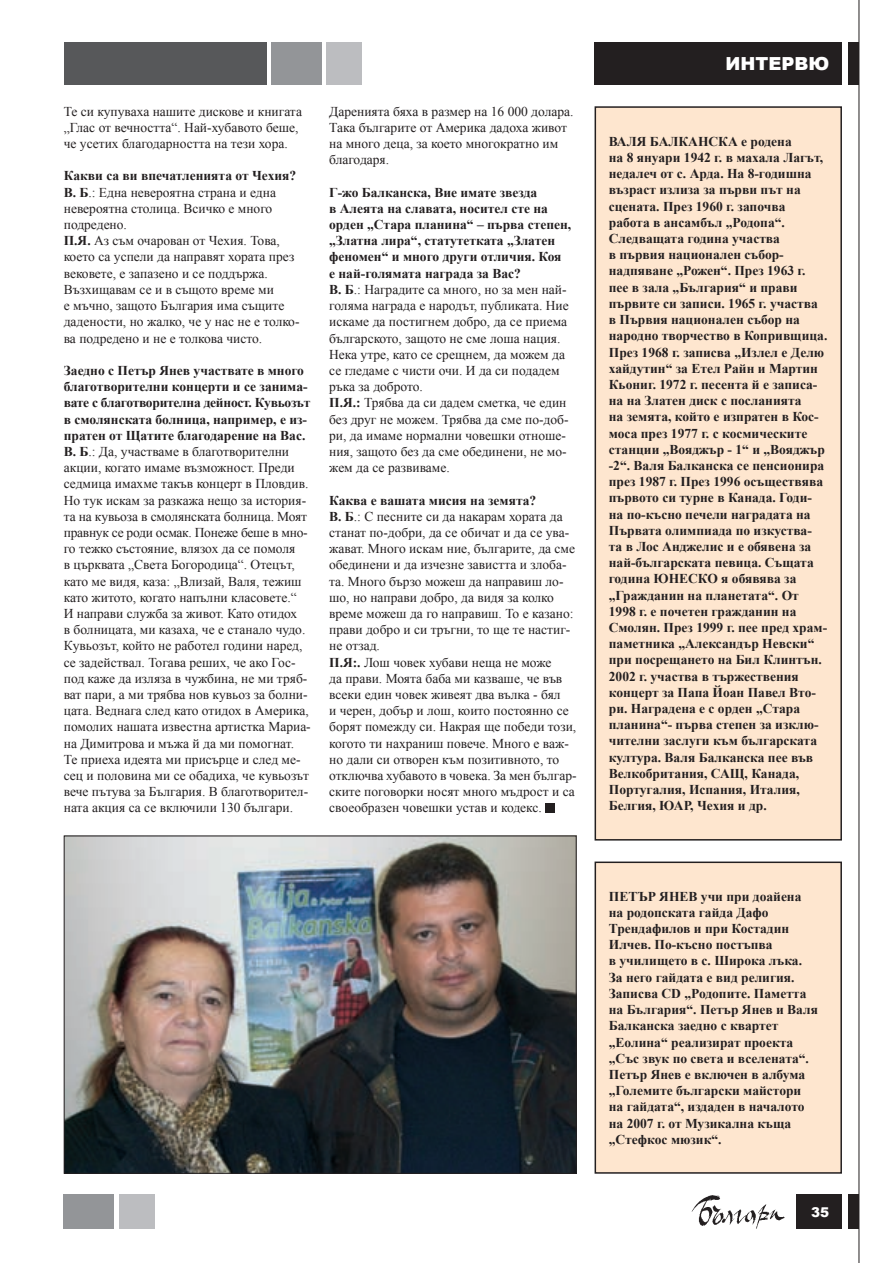
<style>
.page{position:relative;width:893px;height:1263px;background:#fff}
.page>*{position:absolute;margin:0;border:0;box-sizing:border-box;transform-origin:0 0}
.t1{font:900 18px "Arial";color:#fff}
.t2{font:13.5px/16.2px "Times New Roman";color:#231f20}
.t3{font:700 13.5px/16.2px "Times New Roman";color:#231f20}
.t4{font:900 13.5px "Arial";color:#fff}
.s1{font-weight:700}
</style>
<div class="page">
<hr style="left:859px;top:0;width:1px;height:1263px;background:#231f20">
<div style="left:848px;top:43px;width:11px;height:42px;background:#231f20"></div>
<div style="left:595px;top:43px;width:247px;height:42px;background:#231f20"></div>
<div style="left:64px;top:43px;width:202px;height:42px;background:#57585a"></div>
<div style="left:271px;top:43px;width:51px;height:42px;background:#939598"></div>
<div style="left:327px;top:43px;width:35px;height:42px;background:#bcbdc0"></div>
<div style="left:64px;top:1195px;width:50px;height:34px;background:#939598"></div>
<div style="left:119px;top:1195px;width:35px;height:34px;background:#bcbdc0"></div>
<div style="left:848px;top:1195px;width:11px;height:34px;background:#231f20"></div>
<img style="left:691px;top:1195px;width:94px;height:34px">
<div style="left:796px;top:1195px;width:46px;height:34px;background:#231f20"></div>
<div style="left:545px;top:803px;width:10px;height:9px;background:#231f20"></div>
<div style="left:595px;top:107px;width:246px;height:733px;background:#fee6cf"></div>
<div style="left:595px;top:106px;width:247px;height:734px;border:2px solid #231f20"></div>
<div style="left:595px;top:862px;width:246px;height:311px;background:#fee6cf"></div>
<div style="left:595px;top:861px;width:247px;height:313px;border:2px solid #231f20"></div>
<img style="left:66px;top:837px;width:509px;height:335px">
<p class="t2" style="left:64px;top:103px;width:240px">Те си купуваха нашите дискове и книгата „Глас от вечността“. Най-хубавото беше, че усетих благодарността на тези хора.</p>
<p class="t2" style="left:64px;top:168px;width:237px"><span class="s1">Какви са ви впечатленията от Чехия?<br>В. Б</span>.: Една невероятна страна и една невероятна столица. Всичко е много подредено.<br><span class="s1">П.Я.</span> Аз съм очарован от Чехия. Това, което са успели да направят хората през вековете, е запазено и се поддържа.<br>Възхищавам се и в същото време ми<br>е мъчно, защото България има същите дадености, но жалко, че у нас не е толко&shy;ва подредено и не е толкова чисто.</p>
<p class="t2" style="left:64px;top:362px;width:249px"><span class="s1">Заедно с Петър Янев участвате в много благотворителни концерти и се занима&shy;вате с благотворителна дейност. Кyвьозът в смолянската болница, например, е из&shy;пратен от Щатите благодарение на Вас.<br>В. Б</span>.: Да, участваме в благотворителни акции, когато имаме възможност. Преди седмица имахме такъв концерт в Пловдив.<br>Но тук искам за разкажа нещо за история&shy;та на кyвьоза в смолянската болница. Моят правнук се роди осмак. Понеже беше в мно&shy;го тежко състояние, влязох да се помоля<br>в църквата „Света Богородица“. Отецът, като ме видя, каза: „Влизай, Валя, тежиш като житото, когато напълни класовете.“<br>И направи служба за живот. Като отидох<br>в болницата, ми казаха, че е станало чудо.<br>Кyвьозът, който не работел години наред, се задействал. Тогава реших, че ако Гос&shy;под каже да изляза в чужбина, не ми тряб&shy;ват пари, а ми трябва нов кyвьоз за болни&shy;цата. Веднага след като отидох в Америка, помолих нашата известна артистка Мариа&shy;на Димитрова и мъжа й да ми помогнат.<br>Те приеха идеята ми присърце и след ме&shy;сец и половина ми се обадиха, че кyвьозът вече пътува за България. В благотворител&shy;ната акция са се включили 130 българи.</p>
<p class="t2" style="left:329px;top:103px;width:246px">Даренията бяха в размер на 16 000 долара.<br>Така българите от Америка дадоха живот на много деца, за което многократно им благодаря.</p>
<p class="t2" style="left:329px;top:184px;width:244px"><span class="s1">Г-жо Балканска, Вие имате звезда<br>в Алеята на славата, носител сте на орден „Стара планина“ – първа степен, „Златна лира“, статутетката „Златен феномен“ и много други отличия. Коя<br>е най-голямата награда за Вас?<br>В. Б</span>.: Наградите са много, но за мен най&shy;голяма награда е народът, публиката. Ние искаме да постигнем добро, да се приема българското, защото не сме лоша нация.<br>Нека утре, като се срещнем, да можем да се гледаме с чисти очи. И да си подадем ръка за доброто.<br><span class="s1">П.Я.:</span> Трябва да си дадем сметка, че един без друг не можем. Трябва да сме по-доб&shy;ри, да имаме нормални човешки отноше&shy;ния, защото без да сме обединени, не мо&shy;жем да се развиваме.</p>
<p class="t2" style="left:329px;top:492px;width:249px"><span class="s1">Каква е вашата мисия на земята?<br>В. Б</span>.: С песните си да накарам хората да станат по-добри, да се обичат и да се ува&shy;жават. Много искам ние, българите, да сме обединени и да изчезне завистта и злоба&shy;та. Много бързо можеш да направиш ло&shy;шо, но направи добро, да видя за колко време можеш да го направиш. То е казано: прави добро и си тръгни, то ще те настиг&shy;не отзад.<br><span class="s1">П.Я:.</span> Лош човек хубави неща не може<br>да прави. Моята баба ми казваше, че във всеки един човек живеят два вълка - бял<br>и черен, добър и лош, които постоянно се борят помежду си. Накрая ще победи този, когото ти нахраниш повече. Много е важ&shy;но дали си отворен към позитивното, то отключва хубавото в човека. За мен българ&shy;ските поговорки носят много мъдрост и са своеобразен човешки устав и кодекс.</p>
<p class="t1" style="left:725px;top:51px;width:105px">ИНТЕРВЮ</p>
<p class="t3" style="left:609px;top:133px;width:220px">ВАЛЯ БАЛКАНСКА е родена<br>на 8 януари 1942 г. в махала Лагът, недалеч от с. Арда. На 8-годишна възраст излиза за първи път на сцената. През 1960 г. започва работа в ансамбъл „Родопа“.<br>Следващата година участва<br>в първия национален събор&shy;надпяване „Рожен“. През 1963 г. пее в зала „България“ и прави първите си записи. 1965 г. участва в Първия национален събор на народно творчество в Копривщица.<br>През 1968 г. записва „Излел е Делю хайдутин“ за Етел Райн и Мартин<br>Кьониг. 1972 г. песента й е записа&shy;на на Златен диск с посланията<br>на земята, който е изпратен в Кос&shy;моса през 1977 г. с космическите станции „Вояджър - 1“ и „Вояджър -2“. Валя Балканска се пенсионира през 1987 г. През 1996 осъществява първото си турне в Канада. Годи&shy;на по-късно печели наградата на<br>Първата олимпиада по изкуства&shy;та в Лос Анджелис и е обявена за най-българската певица. Същата година ЮНЕСКО я обявява за „Гражданин на планетата“. От<br>1998 г. е почетен гражданин на<br>Смолян. През 1999 г. пее пред храм&shy;паметника „Александър Невски“ при посрещането на Бил Клинтън.<br>2002 г. участва в тържествения концерт за Папа Йоан Павел Вто&shy;ри. Наградена е с орден „Стара планина“- първа степен за изклю&shy;чителни заслуги към българската култура. Валя Балканска пее във<br>Велкобритания, САЩ, Канада,<br>Португалия, Испания, Италия,<br>Белгия, ЮАР, Чехия и др.</p>
<p class="t3" style="left:609px;top:888px;width:211px">ПЕТЪР ЯНЕВ учи при доайена на родопската гайда Дафо<br>Трендафилов и при Костадин<br>Илчев. По-късно постъпва<br>в училището в с. Широка лъка.<br>За него гайдата е вид религия.<br>Записва СD „Родопите. Паметта на България“. Петър Янев и Валя<br>Балканска заедно с квартет „Еолина“ реализират проектa „Със звук по света и вселената“.<br>Петър Янев е включен в албума „Големите български майстори на гайдата“, издаден в началото на 2007 г. от Музикална къща „Стефкос мюзик“.</p>
<p class="t4" style="left:811px;top:1202px;width:20px">35</p>
</div>
